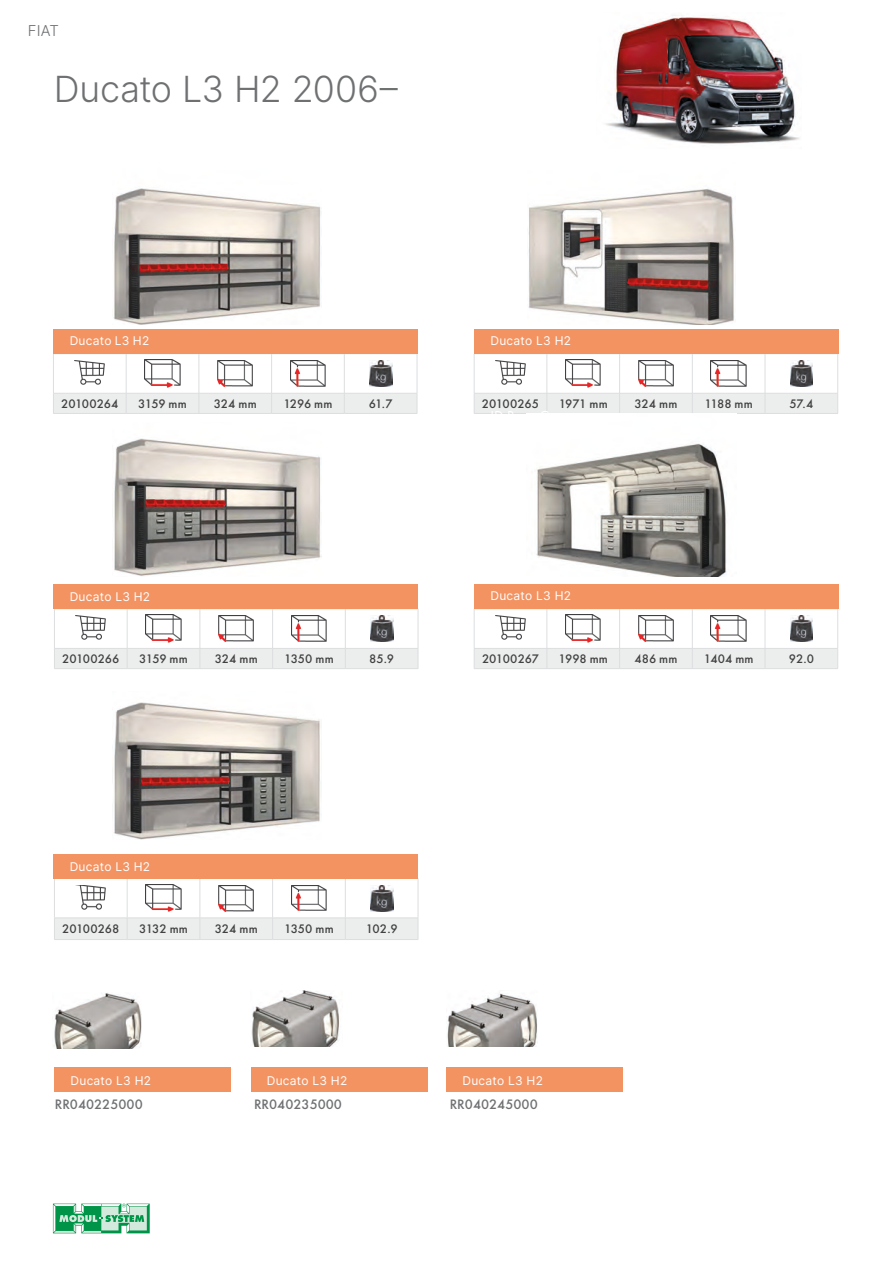
<style>
.page{position:relative;width:893px;height:1263px;background:#fff}
.page>*{position:absolute;margin:0;border:0;box-sizing:border-box;transform-origin:0 0}
.INTER_Light_24{font:300 36px "Inter";letter-spacing:-.015em;color:#6e7072}
.t1{font:300 15px "Inter";color:#6e7072}
.t2{font:500 14.25px "Futura";color:#6e7072}
.t3{font:500 12.9px "Futura";letter-spacing:-.005em;color:#414142}
.t4{font:12px "Inter";letter-spacing:.02em;color:#fff}
</style>
<div class="page">
<svg style="left:53px;top:1203px;width:97px;height:30px;background:#75c39a"></svg>
<img style="left:605px;top:15px;width:195px;height:129px">
<hr style="left:53px;top:354px;width:1px;height:39px;background:#dcdedf">
<hr style="left:126px;top:354px;width:1px;height:39px;background:#dcdedf">
<hr style="left:199px;top:354px;width:1px;height:39px;background:#dcdedf">
<hr style="left:271px;top:354px;width:1px;height:39px;background:#dcdedf">
<hr style="left:344px;top:354px;width:1px;height:39px;background:#dcdedf">
<hr style="left:417px;top:354px;width:1px;height:39px;background:#dcdedf">
<hr style="left:53px;top:413px;width:73px;height:1px;background:#dcdedf">
<hr style="left:126px;top:413px;width:73px;height:1px;background:#dcdedf">
<hr style="left:199px;top:413px;width:73px;height:1px;background:#dcdedf">
<hr style="left:272px;top:413px;width:72px;height:1px;background:#dcdedf">
<hr style="left:344px;top:413px;width:73px;height:1px;background:#dcdedf">
<div style="left:53px;top:393px;width:365px;height:20px;background:#eceded"></div>
<img style="left:75px;top:360px;width:30px;height:25px">
<img style="left:145px;top:360px;width:35px;height:27px">
<img style="left:218px;top:360px;width:35px;height:26px">
<img style="left:290px;top:361px;width:36px;height:25px">
<img style="left:369px;top:360px;width:23px;height:27px">
<hr style="left:474px;top:354px;width:1px;height:39px;background:#dcdedf">
<hr style="left:547px;top:354px;width:1px;height:39px;background:#dcdedf">
<hr style="left:619px;top:354px;width:1px;height:39px;background:#dcdedf">
<hr style="left:692px;top:354px;width:1px;height:39px;background:#dcdedf">
<hr style="left:765px;top:354px;width:1px;height:39px;background:#dcdedf">
<hr style="left:837px;top:354px;width:1px;height:39px;background:#dcdedf">
<hr style="left:474px;top:413px;width:73px;height:1px;background:#dcdedf">
<hr style="left:547px;top:413px;width:73px;height:1px;background:#dcdedf">
<hr style="left:620px;top:413px;width:72px;height:1px;background:#dcdedf">
<hr style="left:692px;top:413px;width:73px;height:1px;background:#dcdedf">
<hr style="left:765px;top:413px;width:73px;height:1px;background:#dcdedf">
<div style="left:474px;top:393px;width:364px;height:20px;background:#eceded"></div>
<img style="left:495px;top:360px;width:30px;height:25px">
<img style="left:565px;top:360px;width:36px;height:27px">
<img style="left:638px;top:360px;width:36px;height:26px">
<img style="left:711px;top:361px;width:35px;height:25px">
<img style="left:790px;top:360px;width:23px;height:27px">
<hr style="left:54px;top:609px;width:73px;height:1px;background:#dcdedf">
<hr style="left:54px;top:609px;width:1px;height:39px;background:#dcdedf">
<hr style="left:127px;top:609px;width:73px;height:1px;background:#dcdedf">
<hr style="left:127px;top:609px;width:1px;height:39px;background:#dcdedf">
<hr style="left:200px;top:609px;width:73px;height:1px;background:#dcdedf">
<hr style="left:200px;top:609px;width:1px;height:39px;background:#dcdedf">
<hr style="left:273px;top:609px;width:72px;height:1px;background:#dcdedf">
<hr style="left:272px;top:609px;width:1px;height:39px;background:#dcdedf">
<hr style="left:345px;top:609px;width:73px;height:1px;background:#dcdedf">
<hr style="left:345px;top:609px;width:1px;height:39px;background:#dcdedf">
<hr style="left:418px;top:609px;width:1px;height:39px;background:#dcdedf">
<svg style="left:54px;top:648px;width:365px;height:21px;background:#eaebeb"></svg>
<img style="left:76px;top:616px;width:30px;height:24px">
<img style="left:146px;top:615px;width:35px;height:27px">
<img style="left:219px;top:616px;width:35px;height:26px">
<img style="left:291px;top:616px;width:36px;height:25px">
<img style="left:370px;top:615px;width:23px;height:27px">
<hr style="left:474px;top:609px;width:73px;height:1px;background:#dcdedf">
<hr style="left:474px;top:609px;width:1px;height:39px;background:#dcdedf">
<hr style="left:547px;top:609px;width:73px;height:1px;background:#dcdedf">
<hr style="left:547px;top:609px;width:1px;height:39px;background:#dcdedf">
<hr style="left:620px;top:609px;width:72px;height:1px;background:#dcdedf">
<hr style="left:619px;top:609px;width:1px;height:39px;background:#dcdedf">
<hr style="left:692px;top:609px;width:73px;height:1px;background:#dcdedf">
<hr style="left:692px;top:609px;width:1px;height:39px;background:#dcdedf">
<hr style="left:765px;top:609px;width:73px;height:1px;background:#dcdedf">
<hr style="left:765px;top:609px;width:1px;height:39px;background:#dcdedf">
<hr style="left:837px;top:609px;width:1px;height:39px;background:#dcdedf">
<svg style="left:474px;top:648px;width:364px;height:21px;background:#eaebeb"></svg>
<img style="left:495px;top:616px;width:30px;height:24px">
<img style="left:565px;top:615px;width:36px;height:27px">
<img style="left:638px;top:616px;width:36px;height:26px">
<img style="left:711px;top:616px;width:35px;height:25px">
<img style="left:790px;top:615px;width:23px;height:27px">
<hr style="left:54px;top:878px;width:73px;height:1px;background:#dcdedf">
<hr style="left:54px;top:878px;width:1px;height:40px;background:#dcdedf">
<hr style="left:127px;top:878px;width:73px;height:1px;background:#dcdedf">
<hr style="left:127px;top:878px;width:1px;height:40px;background:#dcdedf">
<hr style="left:200px;top:878px;width:73px;height:1px;background:#dcdedf">
<hr style="left:200px;top:878px;width:1px;height:40px;background:#dcdedf">
<hr style="left:273px;top:878px;width:72px;height:1px;background:#dcdedf">
<hr style="left:272px;top:878px;width:1px;height:40px;background:#dcdedf">
<hr style="left:345px;top:878px;width:73px;height:1px;background:#dcdedf">
<hr style="left:345px;top:878px;width:1px;height:40px;background:#dcdedf">
<hr style="left:418px;top:878px;width:1px;height:40px;background:#dcdedf">
<hr style="left:54px;top:939px;width:73px;height:1px;background:#dcdedf">
<hr style="left:127px;top:939px;width:73px;height:1px;background:#dcdedf">
<hr style="left:200px;top:939px;width:73px;height:1px;background:#dcdedf">
<hr style="left:273px;top:939px;width:72px;height:1px;background:#dcdedf">
<hr style="left:345px;top:939px;width:73px;height:1px;background:#dcdedf">
<div style="left:54px;top:918px;width:365px;height:21px;background:#eceded"></div>
<img style="left:76px;top:885px;width:30px;height:24px">
<img style="left:146px;top:884px;width:35px;height:28px">
<img style="left:219px;top:885px;width:35px;height:26px">
<img style="left:291px;top:885px;width:36px;height:26px">
<img style="left:370px;top:885px;width:23px;height:26px">
<img style="left:251px;top:990px;width:88px;height:57px">
<img style="left:447px;top:993px;width:91px;height:54px">
<img style="left:54px;top:993px;width:88px;height:55px">
<img style="left:113px;top:188px;width:208px;height:136px">
<img style="left:528px;top:188px;width:206px;height:136px">
<img style="left:114px;top:438px;width:207px;height:138px">
<img style="left:536px;top:443px;width:191px;height:133px">
<img style="left:114px;top:702px;width:206px;height:137px">
<div style="left:53px;top:854px;width:365px;height:24px;background:#f39362"></div>
<div style="left:53px;top:584px;width:365px;height:25px;background:#f39362"></div>
<div style="left:53px;top:330px;width:365px;height:24px;background:#f39362"></div>
<div style="left:474px;top:584px;width:365px;height:25px;background:#f39362"></div>
<div style="left:474px;top:330px;width:365px;height:24px;background:#f39362"></div>
<div style="left:54px;top:1067px;width:177px;height:24px;background:#f39362"></div>
<div style="left:251px;top:1067px;width:176px;height:24px;background:#f39362"></div>
<div style="left:446px;top:1067px;width:177px;height:24px;background:#f39362"></div>
<p class="t1" style="left:28px;top:19px;width:33px">FIAT</p>
<p class="INTER_Light_24" style="left:54px;top:62px;width:345px">Ducato L3 H2 2006–</p>
<p class="t4" style="left:70px;top:332px;width:81px">Ducato L3 H2</p>
<p class="t4" style="left:490px;top:332px;width:82px">Ducato L3 H2</p>
<p class="t3" style="left:61px;top:396px;width:59px">20100264</p>
<p class="t3" style="left:138px;top:396px;width:50px">3159 mm</p>
<p class="t3" style="left:214px;top:396px;width:44px">324 mm</p>
<p class="t3" style="left:283px;top:396px;width:51px">1296 mm</p>
<p class="t3" style="left:369px;top:396px;width:25px">61.7</p>
<p class="t3" style="left:482px;top:396px;width:59px">20100265</p>
<p class="t3" style="left:559px;top:396px;width:51px">1971 mm</p>
<p class="t3" style="left:634px;top:396px;width:44px">324 mm</p>
<p class="t3" style="left:704px;top:396px;width:50px">1188 mm</p>
<p class="t3" style="left:789px;top:396px;width:25px">57.4</p>
<p class="t4" style="left:70px;top:588px;width:82px">Ducato L3 H2</p>
<p class="t4" style="left:490px;top:587px;width:82px">Ducato L3 H2</p>
<p class="t3" style="left:62px;top:651px;width:59px">20100266</p>
<p class="t3" style="left:139px;top:651px;width:50px">3159 mm</p>
<p class="t3" style="left:215px;top:651px;width:44px">324 mm</p>
<p class="t3" style="left:284px;top:651px;width:51px">1350 mm</p>
<p class="t3" style="left:369px;top:651px;width:26px">85.9</p>
<p class="t3" style="left:482px;top:651px;width:59px">20100267</p>
<p class="t3" style="left:558px;top:651px;width:51px">1998 mm</p>
<p class="t3" style="left:634px;top:651px;width:45px">486 mm</p>
<p class="t3" style="left:704px;top:651px;width:51px">1404 mm</p>
<p class="t3" style="left:789px;top:651px;width:27px">92.0</p>
<p class="t4" style="left:70px;top:858px;width:82px">Ducato L3 H2</p>
<p class="t3" style="left:62px;top:921px;width:59px">20100268</p>
<p class="t3" style="left:139px;top:921px;width:50px">3132 mm</p>
<p class="t3" style="left:215px;top:921px;width:44px">324 mm</p>
<p class="t3" style="left:284px;top:921px;width:51px">1350 mm</p>
<p class="t3" style="left:366px;top:921px;width:33px">102.9</p>
<p class="t4" style="left:71px;top:1072px;width:82px">Ducato L3 H2</p>
<p class="t4" style="left:267px;top:1072px;width:82px">Ducato L3 H2</p>
<p class="t4" style="left:462px;top:1072px;width:82px">Ducato L3 H2</p>
<p class="t2" style="left:55px;top:1096px;width:90px">RR040225000</p>
<p class="t2" style="left:254px;top:1096px;width:90px">RR040235000</p>
<p class="t2" style="left:450px;top:1096px;width:90px">RR040245000</p>
</div>
